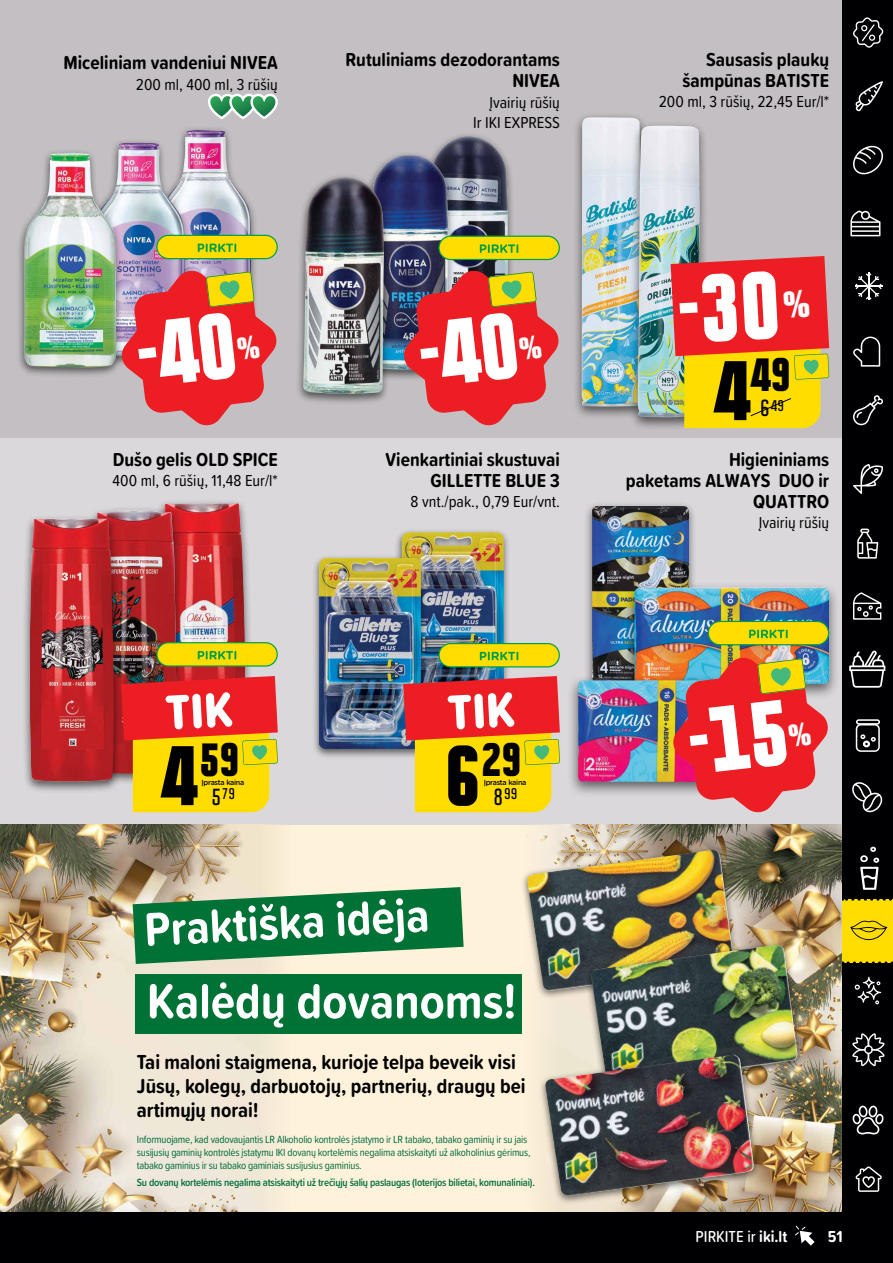
<style>
.page{position:relative;width:893px;height:1263px;background:#000002}
.page>*{position:absolute;margin:0;border:0;box-sizing:border-box;transform-origin:0 0}
.t1{font:900 condensed 77.1px "Politica";color:#000}
.t2{font:700 50.7px "Proxima Soft Cond";color:#fff}
.t3{font:700 49.05px "Proxima Soft Cond";color:#fff}
.t4{font:900 condensed 42.6px "Politica";color:#000}
.t5{font:700 condensed 21.3px "Politica";color:#000}
.t6{font:700 21px/24px "Proxima Soft Cond";color:#000}
.t7{font:700 19.5px/21px "Proxima Soft Cond";color:#000;text-align:right}
.t8{font:16.5px/19.8px "Proxima Soft Cond";color:#000;text-align:right}
.t9{font:500 16.5px "Proxima Soft Cond";color:#fff}
.t10{font:700 16.5px "Proxima Soft Cond";color:#fff}
.t11{font:700 condensed 14.1px "Politica";color:#000;scale:1.04 1}
.t12{font:10.8px/13px "Proxima Soft Cond";letter-spacing:-.02em;color:#006d3c}
.t13{font:600 10.8px "Proxima Soft Cond";letter-spacing:-.02em;color:#006d3c}
.t14{font:500 7.5px "Gotham Rounded";letter-spacing:-.04em;color:#000;scale:.96 1}
.s1{font-size:77.1px}
.s2{font-size:21.3px}
.s3{font-weight:700}
</style>
<div class="page">
<div style="left:0;top:0;width:842px;height:1212px;background:#c3bfc2"></div>
<div style="left:842px;top:899px;width:51px;height:64px;background:#fd0"></div>
<svg style="left:842px;top:961px;width:51px;height:2px"></svg>
<svg style="left:842px;top:899px;width:50px;height:2px"></svg>
<svg style="left:855px;top:1166px;width:27px;height:26px"></svg>
<svg style="left:855px;top:977px;width:26px;height:27px"></svg>
<svg style="left:852px;top:782px;width:30px;height:30px"></svg>
<svg style="left:860px;top:847px;width:19px;height:43px"></svg>
<svg style="left:853px;top:592px;width:28px;height:28px"></svg>
<svg style="left:857px;top:529px;width:21px;height:30px"></svg>
<svg style="left:853px;top:464px;width:30px;height:30px"></svg>
<svg style="left:853px;top:395px;width:30px;height:30px"></svg>
<svg style="left:855px;top:273px;width:27px;height:27px"></svg>
<svg style="left:850px;top:210px;width:30px;height:26px"></svg>
<svg style="left:853px;top:145px;width:30px;height:30px"></svg>
<svg style="left:855px;top:81px;width:28px;height:30px"></svg>
<svg style="left:852px;top:1033px;width:32px;height:33px"></svg>
<svg style="left:852px;top:1105px;width:32px;height:29px"></svg>
<svg style="left:849px;top:650px;width:36px;height:38px"></svg>
<svg style="left:850px;top:920px;width:37px;height:20px"></svg>
<svg style="left:853px;top:17px;width:30px;height:31px"></svg>
<svg style="left:853px;top:337px;width:27px;height:30px"></svg>
<div style="left:856px;top:724px;width:24px;height:28px;border:2px solid #fff;border-radius:4px"></div>
<div style="left:856px;top:719px;width:24px;height:6px;border:2px solid #fff;border-radius:2px"></div>
<svg style="left:860px;top:734px;width:5px;height:5px"></svg>
<svg style="left:871px;top:737px;width:5px;height:5px"></svg>
<div style="left:863px;top:740px;width:7px;height:7px;border:2px solid #fff;border-radius:50%"></div>
<div style="left:0;top:438px;width:842px;height:387px;background:#dad8da"></div>
<hr style="left:0;top:0;width:1px;height:438px;background:#fd0">
<svg style="left:795px;top:1225px;width:20px;height:20px"></svg>
<div style="left:0;top:825px;width:842px;height:387px;background:#fff2db"></div>
<img style="left:0;top:825px;width:275px;height:387px">
<div style="left:421px;top:132px;width:94px;height:230px;background:#000;opacity:.58"></div>
<img style="left:429px;top:136px;width:80px;height:133px">
<div style="left:362px;top:151px;width:93px;height:230px;background:#000;opacity:.58"></div>
<img style="left:370px;top:155px;width:78px;height:215px">
<div style="left:152px;top:126px;width:106px;height:228px;background:#000;opacity:.58"></div>
<img style="left:160px;top:130px;width:91px;height:139px">
<div style="left:85px;top:138px;width:107px;height:229px;background:#000;opacity:.58"></div>
<img style="left:92px;top:143px;width:93px;height:126px">
<div style="left:16px;top:149px;width:107px;height:230px;background:#000;opacity:.58"></div>
<img style="left:24px;top:153px;width:93px;height:215px">
<div style="left:153px;top:499px;width:100px;height:279px;background:#000;opacity:.58"></div>
<img style="left:161px;top:503px;width:84px;height:173px">
<div style="left:84px;top:506px;width:100px;height:279px;background:#000;opacity:.58"></div>
<img style="left:92px;top:511px;width:85px;height:165px">
<div style="left:22px;top:515px;width:99px;height:278px;background:#000;opacity:.58"></div>
<img style="left:30px;top:519px;width:84px;height:263px">
<div style="left:296px;top:173px;width:95px;height:232px;background:#000;opacity:.58"></div>
<img style="left:303px;top:177px;width:81px;height:217px">
<div style="left:572px;top:112px;width:78px;height:308px;background:#000;opacity:.58"></div>
<img style="left:582px;top:117px;width:60px;height:290px">
<div style="left:628px;top:121px;width:80px;height:309px;background:#000;opacity:.58"></div>
<img style="left:638px;top:126px;width:62px;height:291px">
<div style="left:394px;top:528px;width:117px;height:206px;background:#000;opacity:.58"></div>
<img style="left:402px;top:532px;width:102px;height:144px">
<div style="left:312px;top:554px;width:116px;height:205px;background:#000;opacity:.58"></div>
<img style="left:319px;top:558px;width:102px;height:191px">
<div style="left:583px;top:501px;width:114px;height:194px;background:#000;opacity:.58"></div>
<img style="left:592px;top:506px;width:97px;height:168px">
<svg style="left:208px;top:93px;width:70px;height:26px"></svg>
<svg style="left:403px;top:676px;width:157px;height:136px;background:#ec962f"></svg>
<svg style="left:121px;top:676px;width:157px;height:136px;background:#ee9129"></svg>
<div style="left:623px;top:582px;width:217px;height:118px;background:#000;opacity:.58"></div>
<img style="left:634px;top:588px;width:195px;height:86px">
<div style="left:566px;top:674px;width:193px;height:124px;background:#000;opacity:.58"></div>
<img style="left:578px;top:680px;width:93px;height:102px">
<img style="left:526px;top:825px;width:316px;height:387px">
<div style="left:136px;top:974px;width:386px;height:60px;background:#007236"></div>
<svg style="left:133px;top:887px;width:331px;height:77px"></svg>
<div style="left:520px;top:845px;width:220px;height:155px;background:#000;opacity:.58"></div>
<img style="left:527px;top:850px;width:207px;height:141px">
<div style="left:584px;top:940px;width:220px;height:153px;background:#000;opacity:.58"></div>
<img style="left:591px;top:945px;width:206px;height:140px">
<div style="left:538px;top:1050px;width:222px;height:155px;background:#000;opacity:.58"></div>
<img style="left:545px;top:1054px;width:209px;height:142px">
<div style="left:157px;top:235px;width:120px;height:24px;background:#fd0;border-radius:12px"></div>
<div style="left:156px;top:235px;width:122px;height:24px;border:1px solid #009f47;border-radius:12px"></div>
<svg style="left:198px;top:243px;width:38px;height:9px"></svg>
<div style="left:157px;top:643px;width:120px;height:23px;background:#fd0;border-radius:12px"></div>
<div style="left:156px;top:642px;width:122px;height:25px;border:1px solid #009f47;border-radius:12px"></div>
<svg style="left:198px;top:651px;width:38px;height:8px"></svg>
<div style="left:439px;top:236px;width:120px;height:23px;background:#fd0;border-radius:12px"></div>
<div style="left:438px;top:236px;width:122px;height:24px;border:1px solid #009f47;border-radius:12px"></div>
<svg style="left:480px;top:244px;width:38px;height:9px"></svg>
<div style="left:439px;top:644px;width:120px;height:23px;background:#fd0;border-radius:12px"></div>
<div style="left:438px;top:643px;width:122px;height:24px;border:1px solid #009f47;border-radius:12px"></div>
<svg style="left:480px;top:652px;width:38px;height:8px"></svg>
<div style="left:708px;top:621px;width:121px;height:24px;background:#fd0;border-radius:12px"></div>
<div style="left:708px;top:621px;width:121px;height:24px;border:1px solid #009f47;border-radius:12px"></div>
<svg style="left:749px;top:630px;width:39px;height:8px"></svg>
<svg style="left:402px;top:269px;width:157px;height:157px"></svg>
<svg style="left:120px;top:269px;width:157px;height:157px"></svg>
<svg style="left:671px;top:256px;width:158px;height:172px;background:#eb7423"></svg>
<svg style="left:671px;top:656px;width:159px;height:157px;background:#d85851"></svg>
<h3 class="t7" style="left:64px;top:52px;width:216px">Miceliniam vandeniui NIVEA</h3>
<h3 class="t8" style="left:136px;top:74px;width:143px">200 ml, 400 ml, 3 rūšių</h3>
<h3 class="t7" style="left:346px;top:49px;width:216px">Rutuliniams dezodorantams<br>NIVEA</h3>
<h3 class="t8" style="left:473px;top:92px;width:88px">Įvairių rūšių<br>Ir IKI EXPRESS</h3>
<h3 class="t7" style="left:682px;top:49px;width:148px">Sausasis plaukų šampūnas BATISTE</h3>
<h3 class="t8" style="left:659px;top:91px;width:172px">200 ml, 3 rūšių, 22,45 Eur/l*</h3>
<h3 class="t7" style="left:113px;top:448px;width:166px">Dušo gelis OLD SPICE</h3>
<h3 class="t8" style="left:113px;top:470px;width:167px">400 ml, 6 rūšių, 11,48 Eur/l*</h3>
<h3 class="t7" style="left:386px;top:448px;width:176px">Vienkartiniai skustuvai<br>GILLETTE BLUE 3</h3>
<h3 class="t8" style="left:411px;top:491px;width:151px">8 vnt./pak., 0,79 Eur/vnt.</h3>
<h3 class="t4" style="left:714px;top:341px;width:78px"><span class="s1">4</span>49</h3>
<h3 class="t11" style="left:760px;top:395px;width:24px"><span class="s2">6</span>49</h3>
<h3 class="t7" style="left:626px;top:448px;width:205px">Higieniniams<br>paketams ALWAYS DUO ir<br>QUATTRO</h3>
<h3 class="t8" style="left:759px;top:512px;width:72px">Įvairių rūšių</h3>
<h3 class="t4" style="left:199px;top:726px;width:42px">59</h3>
<h1 class="t1" style="left:161px;top:715px;width:38px">4</h1>
<p class="t14" style="left:202px;top:777px;width:46px">Įprasta kaina</p>
<h3 class="t11" style="left:222px;top:783px;width:14px">79</h3>
<h3 class="t5" style="left:211px;top:780px;width:11px">5</h3>
<h3 class="t4" style="left:481px;top:726px;width:42px">29</h3>
<h3 class="t5" style="left:493px;top:780px;width:11px">8</h3>
<h1 class="t1" style="left:445px;top:715px;width:38px">6</h1>
<p class="t14" style="left:484px;top:777px;width:46px">Įprasta kaina</p>
<h3 class="t11" style="left:504px;top:783px;width:14px">99</h3>
<h3 class="t3" style="left:142px;top:893px;width:287px;rotate:-3deg">Praktiška idėja</h3>
<h2 class="t2" style="left:147px;top:963px;width:371px">Kalėdų dovanoms!</h2>
<h3 class="t6" style="left:137px;top:1049px;width:390px">Tai maloni staigmena, kurioje telpa beveik visi<br>Jūsų, kolegų, darbuotojų, partnerių, draugų bei artimųjų norai!</h3>
<p class="t12" style="left:137px;top:1132px;width:395px">Informuojame, kad vadovaujantis LR Alkoholio kontrolės įstatymo ir LR tabako, tabako gaminių ir su jais susijusių gaminių kontrolės įstatymu IKI dovanų kortelėmis negalima atsiskaityti už alkoholinius gėrimus, tabako gaminius ir su tabako gaminiais susijusius gaminius.</p>
<p class="t13" style="left:137px;top:1174px;width:400px">Su dovanų kortelėmis negalima atsiskaityti už trečiųjų šalių paslaugas (loterijos bilietai, komunaliniai).</p>
<h3 class="t9" style="left:696px;top:1224px;width:93px">PIRKITE ir <span class="s3">iki.lt</span></h3>
<h3 class="t10" style="left:828px;top:1224px;width:16px">51</h3>
</div>
